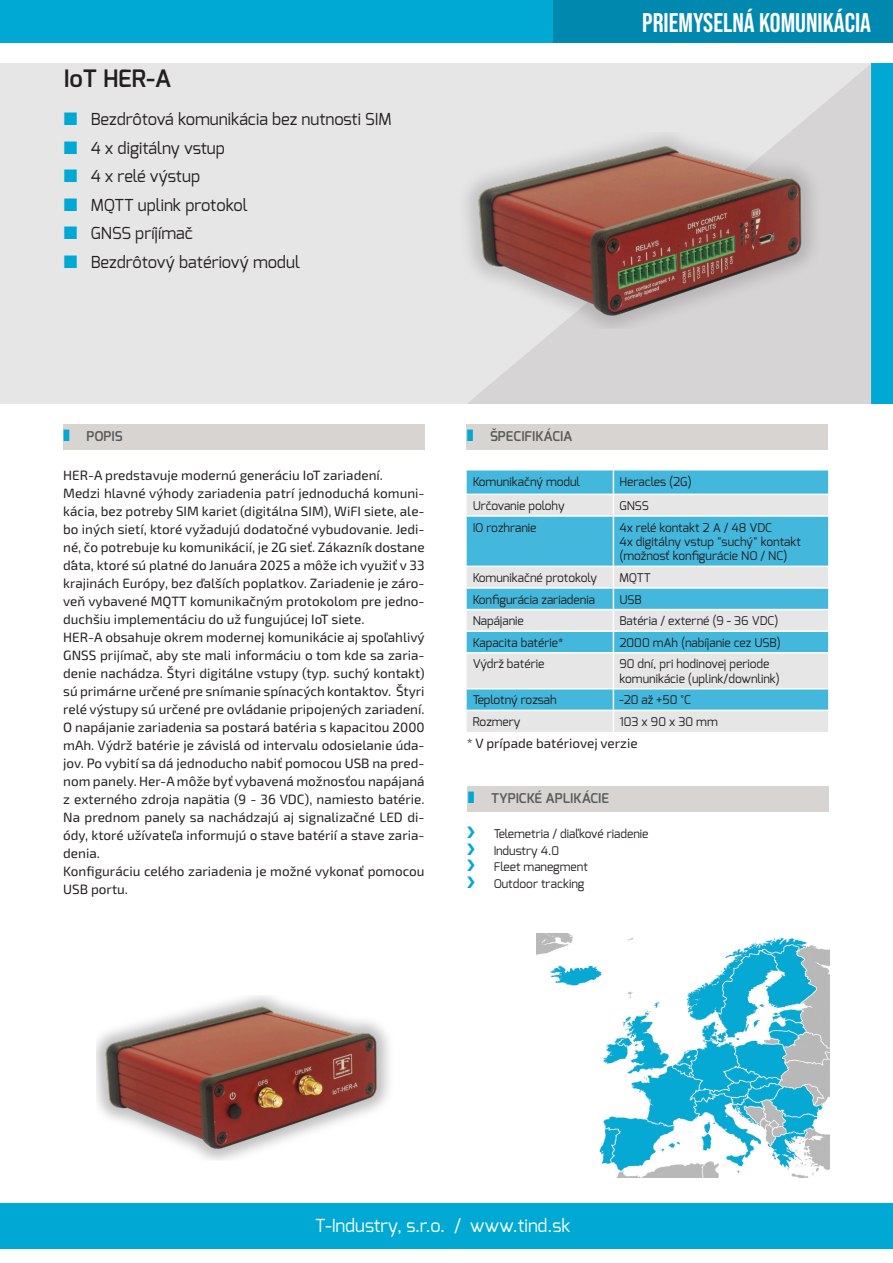
<style>
.page{position:relative;width:893px;height:1263px;background:#fff}
.page>*{position:absolute;margin:0;border:0;box-sizing:border-box;transform-origin:0 0}
.t1{font:27px "Bebas Neue";color:#fff}
.t2{font:600 24px "Exo";color:#231f20}
.t3{font:18px "Exo";color:#fff}
.t4{font:16.5px "Exo";color:#231f20}
.t5{font:13.5px/18px "Exo 2.0";color:#231f20;text-align:justify}
.t6{font:600 13.5px "Exo";color:#595b5b}
.t7{font:12px/14.4px "Exo";color:#231f20}
.s1{color:#00a9d4}
</style>
<div class="page">
<div style="left:0;top:0;width:893px;height:43px;background:#00a9d4"></div>
<div style="left:0;top:1203px;width:808px;height:46px;background:#00a9d4"></div>
<div style="left:0;top:64px;width:893px;height:340px;background:#e6e6e6"></div>
<div style="left:871px;top:64px;width:22px;height:340px;background:#00a9d4"></div>
<div style="left:553px;top:0;width:340px;height:43px;background:#0088af"></div>
<svg style="left:467px;top:64px;width:404px;height:340px;fill:#d6d4d4"></svg>
<img style="left:467px;top:133px;width:362px;height:195px">
<div style="left:467px;top:424px;width:361px;height:26px;background:#d7d4d2"></div>
<div style="left:63px;top:424px;width:362px;height:26px;background:#d7d4d2"></div>
<div style="left:468px;top:786px;width:361px;height:26px;background:#d7d4d2"></div>
<img style="left:96px;top:996px;width:293px;height:164px">
<svg style="left:467px;top:470px;width:361px;height:24px;background:#4ab9dd"></svg>
<svg style="left:467px;top:495px;width:361px;height:237px;background:#97cfe1"></svg>
<svg style="left:613px;top:470px;width:1px;height:45px"></svg>
<hr style="left:467px;top:515px;width:146px;height:2px;background:#fff">
<hr style="left:613px;top:515px;width:215px;height:2px;background:#fff">
<hr style="left:613px;top:517px;width:1px;height:49px;background:#fff">
<hr style="left:467px;top:566px;width:146px;height:1px;background:#fff">
<hr style="left:613px;top:566px;width:215px;height:1px;background:#fff">
<hr style="left:467px;top:587px;width:146px;height:2px;background:#fff">
<hr style="left:613px;top:587px;width:215px;height:2px;background:#fff">
<hr style="left:467px;top:609px;width:146px;height:1px;background:#fff">
<hr style="left:613px;top:609px;width:215px;height:1px;background:#fff">
<hr style="left:467px;top:630px;width:146px;height:2px;background:#fff">
<hr style="left:613px;top:630px;width:215px;height:2px;background:#fff">
<svg style="left:613px;top:567px;width:1px;height:85px"></svg>
<hr style="left:467px;top:652px;width:146px;height:1px;background:#fff">
<hr style="left:613px;top:652px;width:215px;height:1px;background:#fff">
<hr style="left:613px;top:653px;width:1px;height:35px;background:#fff">
<hr style="left:467px;top:688px;width:146px;height:1px;background:#fff">
<hr style="left:613px;top:688px;width:215px;height:1px;background:#fff">
<hr style="left:467px;top:710px;width:146px;height:1px;background:#fff">
<hr style="left:613px;top:710px;width:215px;height:1px;background:#fff">
<svg style="left:613px;top:689px;width:1px;height:43px"></svg>
<div style="left:801px;top:1203px;width:92px;height:46px;background:#00a9d4"></div>
<img style="left:536px;top:934px;width:293px;height:244px">
<p class="t2" style="left:64px;top:63px;width:109px">IoT HER-A</p>
<p class="t4" style="left:64px;top:109px;width:329px"><span class="s1">■</span> Bezdrôtová komunikácia bez nutnosti SIM</p>
<p class="t4" style="left:64px;top:137px;width:163px"><span class="s1">■</span> 4 x digitálny vstup</p>
<p class="t4" style="left:64px;top:166px;width:138px"><span class="s1">■</span> 4 x relé výstup</p>
<p class="t4" style="left:64px;top:194px;width:186px"><span class="s1">■</span> MQTT uplink protokol</p>
<p class="t4" style="left:64px;top:223px;width:131px"><span class="s1">■</span> GNSS príjímač</p>
<p class="t4" style="left:64px;top:251px;width:238px"><span class="s1">■</span> Bezdrôtový batériový modul</p>
<p class="t6" style="left:87px;top:428px;width:38px">POPIS</p>
<p class="t6" style="left:490px;top:428px;width:84px">ŠPECIFIKÁCIA</p>
<h1 class="t1" style="left:642px;top:7px;width:230px">PRIEMYSELNÁ KOMUNIKÁCIA</h1>
<p class="t5" style="left:63px;top:466px;width:321px">HER-A predstavuje modernú generáciu IoT zariadení.</p>
<p class="t5" style="left:63px;top:484px;width:363px">Medzi hlavné výhody zariadenia patrí jednoduchá komuni&shy;kácia, bez potreby SIM kariet (digitálna SIM), WiFI siete, ale&shy;bo iných sietí, ktoré vyžadujú dodatočné vybudovanie. Jedi&shy;né, čo potrebuje ku komunikácií, je 2G sieť. Zákazník dostane d´ata, ktoré sú platné do Januára 2025 a môže ich využiť v 33 krajinách Európy, bez ďalších poplatkov. Zariadenie je záro&shy;veň vybavené MQTT komunikačným protokolom pre jedno&shy;duchšiu implementáciu do už fungujúcej IoT siete.</p>
<p class="t5" style="left:63px;top:628px;width:363px">HER-A obsahuje okrem modernej komunikácie aj spoľahlivý GNSS prijímač, aby ste mali informáciu o tom kde sa zaria&shy;denie nachádza. Štyri digitálne vstupy (typ. suchý kontakt) sú primárne určené pre snímanie spínacých kontaktov. Štyri relé výstupy sú určené pre ovládanie pripojených zariadení.</p>
<p class="t5" style="left:63px;top:718px;width:363px">O napájanie zariadenia sa postará batéria s kapacitou 2000 mAh. Výdrž batérie je závislá od intervalu odosielanie úda&shy;jov. Po vybití sa dá jednoducho nabiť pomocou USB na pred&shy;nom panely. Her-A môže byť vybavená možnosťou napájaná z externého zdroja napätia (9 - 36 VDC), namiesto batérie.<br>Na prednom panely sa nachádzajú aj signalizačné LED di&shy;ódy, ktoré užívateľa informujú o stave batérií a stave zaria&shy;denia.</p>
<p class="t5" style="left:63px;top:862px;width:363px">Konfiguráciu celého zariadenia je možné vykonať pomocou<br>USB portu.</p>
<p class="t7" style="left:473px;top:474px;width:109px">Komunikačný modul</p>
<p class="t7" style="left:619px;top:474px;width:74px">Heracles (2G)</p>
<p class="t7" style="left:473px;top:498px;width:93px">Určovanie polohy</p>
<p class="t7" style="left:619px;top:498px;width:31px">GNSS</p>
<p class="t7" style="left:473px;top:520px;width:65px">IO rozhranie</p>
<p class="t7" style="left:619px;top:520px;width:154px">4x relé kontakt 2 A / 48 VDC</p>
<p class="t7" style="left:619px;top:534px;width:183px">4x digitálny vstup "suchý" kontakt (možnosť konfigurácie NO / NC)</p>
<p class="t7" style="left:473px;top:570px;width:126px">Komunikačné protokoly</p>
<p class="t7" style="left:619px;top:570px;width:33px">MQTT</p>
<p class="t7" style="left:473px;top:592px;width:124px">Konfigurácia zariadenia</p>
<p class="t7" style="left:619px;top:592px;width:24px">USB</p>
<p class="t7" style="left:473px;top:614px;width:53px">Napájanie</p>
<p class="t7" style="left:619px;top:614px;width:160px">Batéria / externé (9 - 36 VDC)</p>
<p class="t7" style="left:473px;top:635px;width:92px">Kapacita batérie*</p>
<p class="t7" style="left:619px;top:635px;width:163px">2000 mAh (nabíjanie cez USB)</p>
<p class="t7" style="left:473px;top:657px;width:73px">Výdrž batérie</p>
<p class="t7" style="left:619px;top:657px;width:162px">90 dní, pri hodinovej periode komunikácie (uplink/downlink)</p>
<p class="t7" style="left:473px;top:693px;width:86px">Teplotný rozsah</p>
<p class="t7" style="left:619px;top:693px;width:73px">-20 až +50 °C</p>
<p class="t7" style="left:473px;top:714px;width:49px">Rozmery</p>
<p class="t7" style="left:619px;top:714px;width:100px">103 x 90 x 30 mm</p>
<p class="t5" style="left:467px;top:735px;width:172px">* V prípade batériovej verzie</p>
<p class="t6" style="left:491px;top:789px;width:119px">TYPICKÉ APLIKÁCIE</p>
<p class="t7" style="left:494px;top:827px;width:156px">Telemetria / diaľkové riadenie</p>
<p class="t7" style="left:494px;top:843px;width:67px">Industry 4.0</p>
<p class="t7" style="left:494px;top:860px;width:96px">Fleet manegment</p>
<p class="t7" style="left:494px;top:876px;width:92px">Outdoor tracking</p>
<h3 class="t3" style="left:315px;top:1214px;width:257px">T-Industry, s.r.o. / www.tind.sk</h3>
</div>
